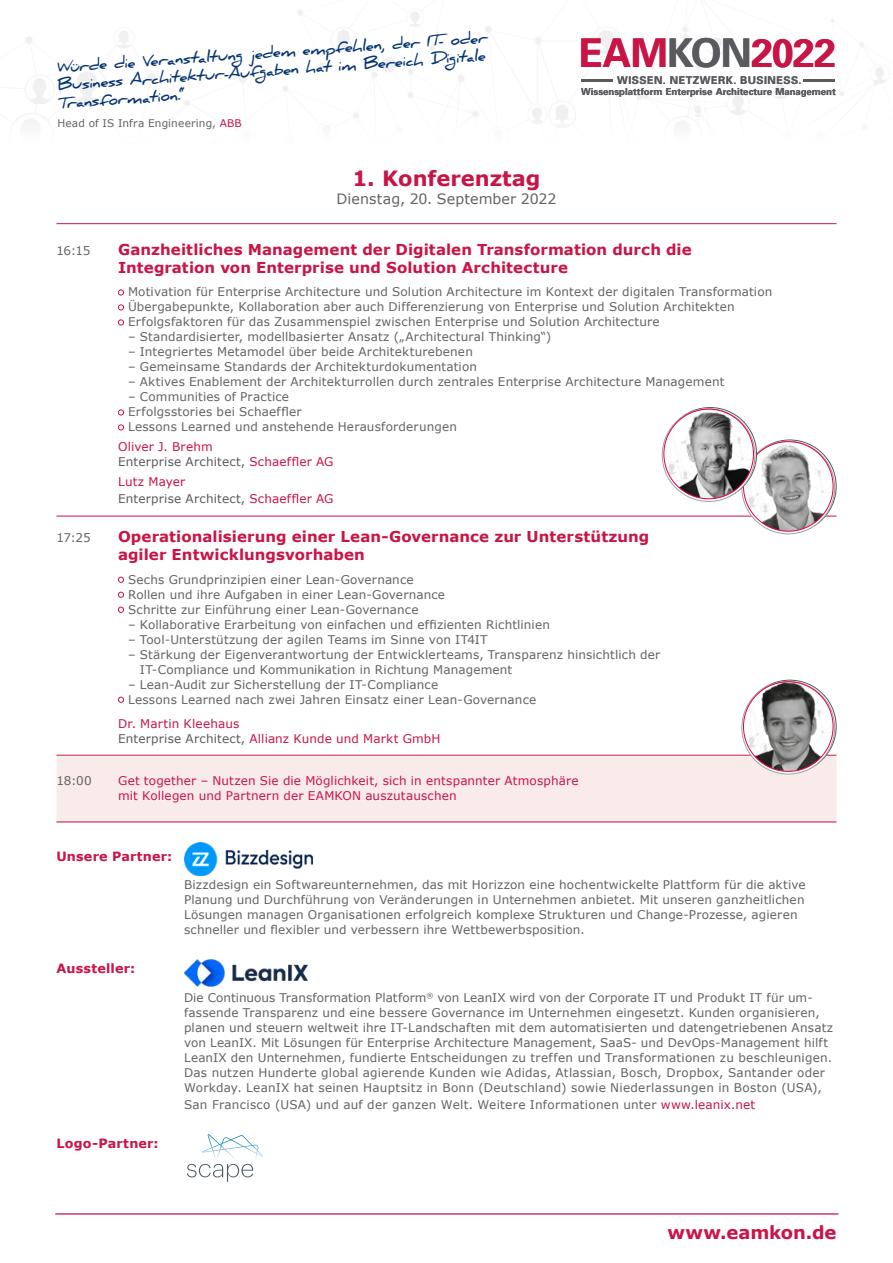
<style>
.page{position:relative;width:893px;height:1263px;background:#fff}
.page>*{position:absolute;margin:0;border:0;box-sizing:border-box;transform-origin:0 0}
.t1{font:700 39.6px "Univers";letter-spacing:-.02em;color:#c91446}
.t2{font:700 21px "Verdana";color:#c91446}
.t3{font:700 18px "Verdana";letter-spacing:-.005em;color:#c91446}
.t4{font:700 15px/18px "Verdana";letter-spacing:.005em;color:#c91446}
.t5{font:700 15px/18px "Daniel";color:#063574}
.t6{font:14.25px "Verdana";letter-spacing:.005em;color:#646363}
.t7{font:700 12.75px "Verdana";letter-spacing:.015em;color:#c91446}
.t8{font:12px/15px "Verdana";letter-spacing:.015em;color:#646363}
.t9{font:12px/15px "Verdana";letter-spacing:.015em;color:#c91446}
.t10{font:700 10.8px "Univers";letter-spacing:.045em;color:#5a595e}
.t11{font:10.5px "Verdana";letter-spacing:.015em;color:#646363}
.t12{font:700 9.6px "Univers";letter-spacing:-.005em;color:#5a595e}
.s1{color:#5a595e}
.s2{color:#c91446}
</style>
<div class="page">
<hr style="left:55px;top:1213px;width:783px;height:1px;background:#c91446">
<img style="left:18px;top:10px;width:868px;height:114px">
<hr style="left:56px;top:516px;width:780px;height:1px;background:#c91446">
<hr style="left:56px;top:755px;width:780px;height:1px;background:#c91446">
<div style="left:56px;top:756px;width:780px;height:67px;background:#faebeb"></div>
<hr style="left:56px;top:821px;width:780px;height:1px;background:#c91446">
<img style="left:743px;top:441px;width:92px;height:90px">
<img style="left:743px;top:442px;width:90px;height:89px;border-radius:45px">
<img style="left:743px;top:681px;width:92px;height:75px">
<img style="left:745px;top:682px;width:82px;height:89px">
<hr style="left:56px;top:223px;width:780px;height:1px;background:#c91446">
<hr style="left:804px;top:79px;width:31px;height:2px;background:#5a595e">
<hr style="left:581px;top:79px;width:32px;height:2px;background:#5a595e">
<img style="left:663px;top:409px;width:92px;height:90px">
<img style="left:664px;top:409px;width:89px;height:90px;border-radius:45px">
<img style="left:184px;top:842px;width:129px;height:33px">
<img style="left:184px;top:959px;width:124px;height:28px">
<svg style="left:187px;top:1134px;width:76px;height:48px"></svg>
<p class="t5" style="left:57px;top:58px;width:433px;rotate:-4deg">Würde die Veranstaltung jedem empfehlen, der IT- oder</p>
<h1 class="t1" style="left:579px;top:27px;width:258px">EAM<span class="s1">KON</span>2022</h1>
<p class="t5" style="left:55px;top:76px;width:432px;rotate:-4deg">Business Architektur-Aufgaben hat im Bereich Digitale<br>Transformation.“</p>
<p class="t11" style="left:57px;top:116px;width:186px">Head of IS Infra Engineering, <span class="s2">ABB</span></p>
<p class="t10" style="left:617px;top:73px;width:186px">WISSEN. NETZWERK. BUSINESS.</p>
<p class="t12" style="left:581px;top:85px;width:256px">Wissensplattform Enterprise Architecture Management</p>
<h2 class="t2" style="left:352px;top:164px;width:190px">1. Konferenztag</h2>
<p class="t6" style="left:336px;top:189px;width:221px">Dienstag, 20. September 2022</p>
<p class="t8" style="left:56px;top:243px;width:36px">16:15</p>
<p class="t4" style="left:118px;top:240px;width:575px">Ganzheitliches Management der Digitalen Transformation durch die<br>Integration von Enterprise und Solution Architecture</p>
<p class="t8" style="left:128px;top:284px;width:646px">Motivation für Enterprise Architecture und Solution Architecture im Kontext der digitalen Transformation<br>Übergabepunkte, Kollaboration aber auch Differenzierung von Enterprise und Solution Architekten<br>Erfolgsfaktoren für das Zusammenspiel zwischen Enterprise und Solution Architecture</p>
<p class="t8" style="left:128px;top:329px;width:425px">– Standardisierter, modellbasierter Ansatz („Architectural Thinking“)</p>
<p class="t8" style="left:128px;top:344px;width:346px">– Integriertes Metamodel über beide Architekturebenen</p>
<p class="t8" style="left:128px;top:359px;width:351px">– Gemeinsame Standards der Architekturdokumentation</p>
<p class="t8" style="left:128px;top:374px;width:598px">– Aktives Enablement der Architekturrollen durch zentrales Enterprise Architecture Management</p>
<p class="t8" style="left:128px;top:389px;width:330px">– Communities of Practice<br>Erfolgsstories bei Schaeffler<br>Lessons Learned und anstehende Herausforderungen</p>
<p class="t9" style="left:118px;top:439px;width:217px">Oliver J. Brehm<br><span class="s1">Enterprise Architect,</span> Schaeffler AG</p>
<p class="t9" style="left:118px;top:474px;width:217px;line-height:16.5px">Lutz Mayer<br><span class="s1">Enterprise Architect,</span> Schaeffler AG</p>
<p class="t8" style="left:56px;top:530px;width:36px">17:25</p>
<p class="t4" style="left:118px;top:527px;width:533px">Operationalisierung einer Lean-Governance zur Unterstützung agiler Entwicklungsvorhaben</p>
<p class="t8" style="left:128px;top:572px;width:319px">Sechs Grundprinzipien einer Lean-Governance<br>Rollen und ihre Aufgaben in einer Lean-Governance<br>Schritte zur Einführung einer Lean-Governance</p>
<p class="t8" style="left:128px;top:617px;width:423px">– Kollaborative Erarbeitung von einfachen und effizienten Richtlinien</p>
<p class="t8" style="left:128px;top:632px;width:361px">– Tool-Unterstützung der agilen Teams im Sinne von IT4IT</p>
<p class="t8" style="left:140px;top:647px;width:522px;text-indent:-12px">– Stärkung der Eigenverantwortung der Entwicklerteams, Transparenz hinsichtlich der<br>IT-Compliance und Kommunikation in Richtung Management</p>
<p class="t8" style="left:128px;top:677px;width:410px">– Lean-Audit zur Sicherstellung der IT-Compliance<br>Lessons Learned nach zwei Jahren Einsatz einer Lean-Governance</p>
<p class="t9" style="left:118px;top:716px;width:324px">Dr. Martin Kleehaus<br><span class="s1">Enterprise Architect,</span> Allianz Kunde und Markt GmbH</p>
<p class="t8" style="left:56px;top:773px;width:37px">18:00</p>
<p class="t9" style="left:118px;top:773px;width:462px">Get together – Nutzen Sie die Möglichkeit, sich in entspannter Atmosphäre mit Kollegen und Partnern der EAMKON auszutauschen</p>
<p class="t7" style="left:56px;top:847px;width:117px">Unsere Partner:</p>
<p class="t7" style="left:56px;top:959px;width:80px">Aussteller:</p>
<p class="t7" style="left:56px;top:1134px;width:104px">Logo-Partner:</p>
<p class="t8" style="left:184px;top:876px;width:623px">Bizzdesign ein Softwareunternehmen, das mit Horizzon eine hochentwickelte Plattform für die aktive Planung und Durchführung von Veränderungen in Unternehmen anbietet. Mit unseren ganzheitlichen Lösungen managen Organisationen erfolgreich komplexe Strukturen und Change-Prozesse, agieren schneller und flexibler und verbessern ihre Wettbewerbsposition.</p>
<p class="t8" style="left:184px;top:990px;width:651px">Die Continuous Transformation Platform<sup>®</sup> von LeanIX wird von der Corporate IT und Produkt IT für um&shy;fassende Transparenz und eine bessere Governance im Unternehmen eingesetzt. Kunden organisieren, planen und steuern weltweit ihre IT-Landschaften mit dem automatisierten und datengetriebenen Ansatz von LeanIX. Mit Lösungen für Enterprise Architecture Management, SaaS- und DevOps-Management hilft LeanIX den Unternehmen, fundierte Entscheidungen zu treffen und Transformationen zu beschleunigen.<br>Das nutzen Hunderte global agierende Kunden wie Adidas, Atlassian, Bosch, Dropbox, Santander oder Workday. LeanIX hat seinen Hauptsitz in Bonn (Deutschland) sowie Niederlassungen in Boston (USA),</p>
<p class="t8" style="left:184px;top:1096px;width:573px">San Francisco (USA) und auf der ganzen Welt. Weitere Informationen unter <span class="s2">www.leanix.net</span></p>
<h3 class="t3" style="left:667px;top:1220px;width:171px">www.eamkon.de</h3>
</div>
